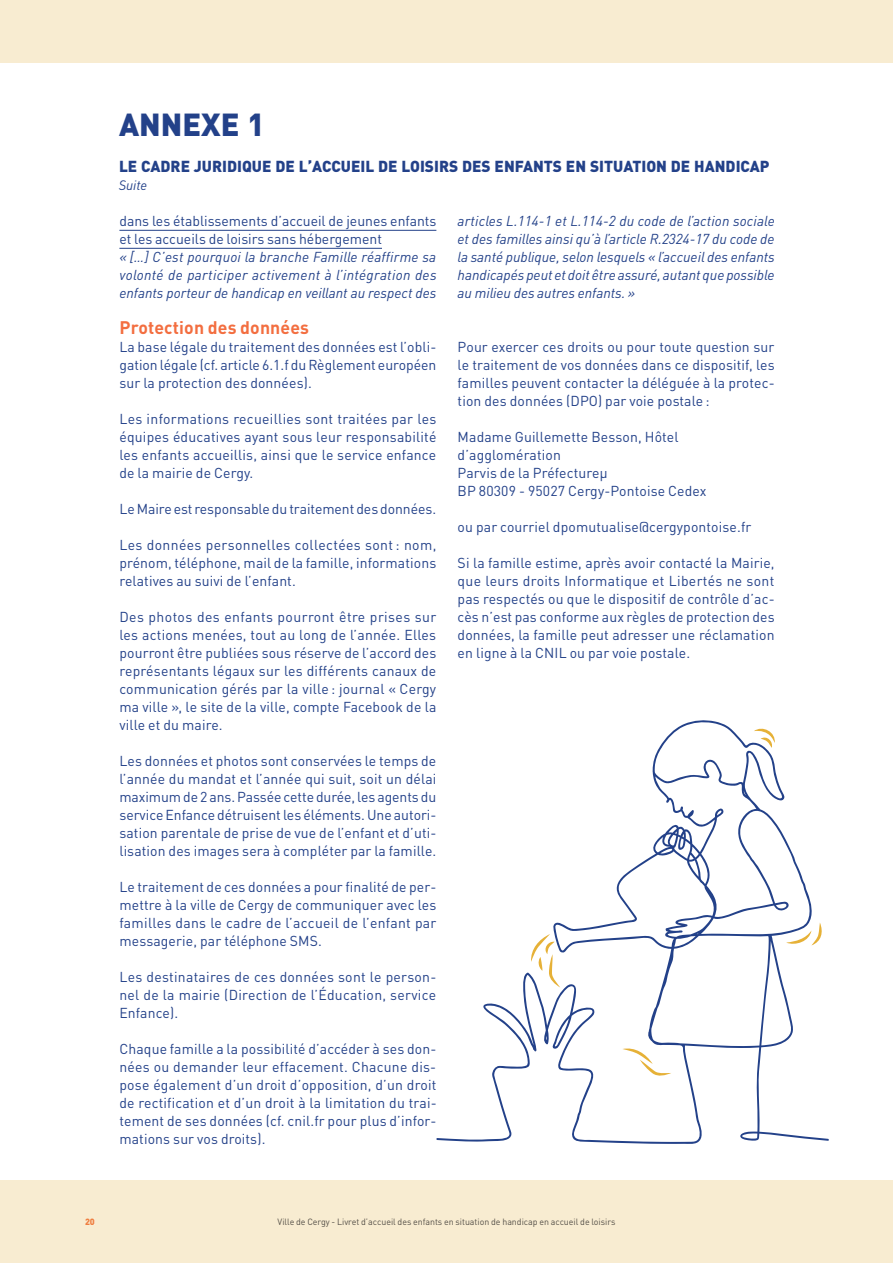
<style>
.page{position:relative;width:893px;height:1263px;background:#f8ecd1}
.page>*{position:absolute;margin:0;border:0;box-sizing:border-box;transform-origin:0 0}
.t1{font:900 31.5px "DIN Pro";color:#234189}
.t2{font:700 18px "DIN Pro";letter-spacing:.01em;color:#f36e40}
.t3{font:900 15.75px "DIN Pro";color:#234189}
.t4{font:14.25px/18px "DIN Pro";letter-spacing:.01em;color:#234189;text-align:justify}
.t5{font:italic 14.25px/18px "DIN Pro";color:#234189;text-align:justify}
.t6{font:italic 13.5px "DIN Pro";color:#234189}
.t7{font:9px "DIN Pro";color:#231f20}
.t8{font:900 9px "DIN Pro";color:#f36e40}
.s1{font-size:16.5px}
</style>
<div class="page">
<div style="left:278px;top:1218px;width:337px;height:9px;background:#f8ecd1"></div>
<div style="left:86px;top:1218px;width:8px;height:7px;background:#f8ecd1"></div>
<div style="left:0;top:64px;width:893px;height:1116px;background:#fff"></div>
<hr style="left:119px;top:230px;width:317px;height:1px;background:#234189">
<hr style="left:119px;top:248px;width:263px;height:1px;background:#234189">
<svg style="left:436px;top:720px;width:393px;height:424px"></svg>
<svg style="left:622px;top:1046px;width:49px;height:31px"></svg>
<svg style="left:530px;top:934px;width:30px;height:53px"></svg>
<svg style="left:754px;top:725px;width:22px;height:23px"></svg>
<svg style="left:786px;top:922px;width:38px;height:24px"></svg>
<h1 class="t1" style="left:119px;top:99px;width:147px">ANNEXE 1</h1>
<p class="t3" style="left:119px;top:153px;width:652px">LE CADRE JURIDIQUE DE L<span class="s1">’</span>ACCUEIL DE LOISIRS DES ENFANTS EN SITUATION DE HANDICAP</p>
<p class="t6" style="left:119px;top:174px;width:30px">Suite</p>
<p class="t4" style="left:119px;top:210px;width:318px">dans les établissements d’accueil de jeunes enfants et les accueils de loisirs sans hébergement</p>
<p class="t5" style="left:119px;top:246px;width:319px">« […] C’est pourquoi la branche Famille réaffirme sa volonté de participer activement à l’intégration des enfants porteur de handicap en veillant au respect des</p>
<p class="t2" style="left:119px;top:312px;width:191px">Protection des données</p>
<p class="t4" style="left:119px;top:336px;width:319px">La base légale du traitement des données est l’obli&shy;gation légale (cf. article 6.1.f du Règlement européen sur la protection des données).</p>
<p class="t4" style="left:119px;top:408px;width:319px">Les informations recueillies sont traitées par les équipes éducatives ayant sous leur responsabilité les enfants accueillis, ainsi que le service enfance de la mairie de Cergy.</p>
<p class="t4" style="left:119px;top:498px;width:318px">Le Maire est responsable du traitement des données.</p>
<p class="t4" style="left:119px;top:534px;width:318px">Les données personnelles collectées sont : nom, prénom, téléphone, mail de la famille, informations relatives au suivi de l’enfant.</p>
<p class="t4" style="left:119px;top:606px;width:318px">Des photos des enfants pourront être prises sur les actions menées, tout au long de l’année. Elles pourront être publiées sous réserve de l’accord des représentants légaux sur les différents canaux de communication gérés par la ville : journal « Cergy ma ville », le site de la ville, compte Facebook de la ville et du maire.</p>
<p class="t4" style="left:119px;top:750px;width:319px">Les données et photos sont conservées le temps de l’année du mandat et l’année qui suit, soit un délai maximum de 2 ans. Passée cette durée, les agents du service Enfance détruisent les éléments. Une autori&shy;sation parentale de prise de vue de l’enfant et d’uti&shy;lisation des images sera à compléter par la famille.</p>
<p class="t4" style="left:119px;top:876px;width:319px">Le traitement de ces données a pour finalité de per&shy;mettre à la ville de Cergy de communiquer avec les familles dans le cadre de l’accueil de l’enfant par messagerie, par téléphone SMS.</p>
<p class="t4" style="left:119px;top:966px;width:318px">Les destinataires de ces données sont le person&shy;nel de la mairie (Direction de l’Éducation, service Enfance).</p>
<p class="t4" style="left:119px;top:1038px;width:319px">Chaque famille a la possibilité d’accéder à ses don&shy;nées ou demander leur effacement. Chacune dis&shy;pose également d’un droit d’opposition, d’un droit de rectification et d’un droit à la limitation du trai&shy;tement de ses données (cf. cnil.fr pour plus d’infor&shy;mations sur vos droits).</p>
<p class="t5" style="left:458px;top:210px;width:319px">articles L.114-1 et L.114-2 du code de l’action sociale et des familles ainsi qu’à l’article R.2324-17 du code de la santé publique, selon lesquels « l’accueil des enfants handicapés peut et doit être assuré, autant que possible au milieu des autres enfants. »</p>
<p class="t4" style="left:458px;top:336px;width:318px">Pour exercer ces droits ou pour toute question sur le traitement de vos données dans ce dispositif, les familles peuvent contacter la déléguée à la protec&shy;tion des données (DPO) par voie postale :</p>
<p class="t4" style="left:458px;top:426px;width:250px;text-align:left">Madame Guillemette Besson, Hôtel d’agglomération<br>Parvis de la Préfectureµ<br>BP 80309 - 95027 Cergy-Pontoise Cedex</p>
<p class="t4" style="left:458px;top:516px;width:295px">ou par courriel dpomutualise@cergypontoise.fr</p>
<p class="t4" style="left:458px;top:552px;width:318px">Si la famille estime, après avoir contacté la Mairie, que leurs droits Informatique et Libertés ne sont pas respectés ou que le dispositif de contrôle d’ac&shy;cès n’est pas conforme aux règles de protection des données, la famille peut adresser une réclamation en ligne à la CNIL ou par voie postale.</p>
<p class="t8" style="left:85px;top:1214px;width:11px">20</p>
<p class="t7" style="left:278px;top:1214px;width:339px">Ville de Cergy - Livret d’accueil des enfants en situation de handicap en accueil de loisirs</p>
</div>
